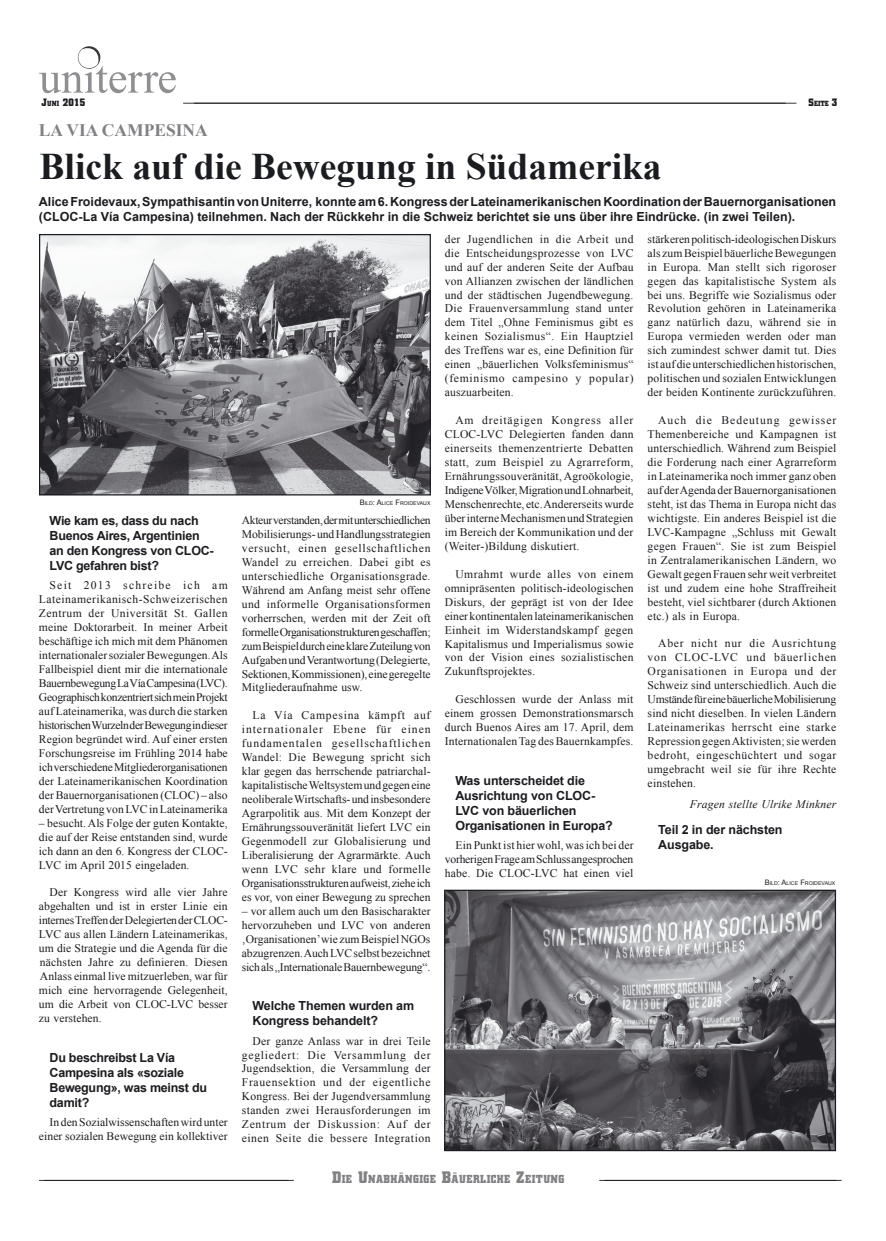
<style>
.page{position:relative;width:886px;height:1241px;background:#fff}
.page>*{position:absolute;margin:0;border:0;box-sizing:border-box;transform-origin:0 0}
.t1{font:700 37.5px "Times New Roman";color:#1b1c20}
.t2{font:700 17.5px "Times New Roman";color:#818084}
.t3{font:700 12.5px/15px "Arial";letter-spacing:-.01em;color:#1b1c20}
.t4{font:700 11.75px "Square Slabserif 711 BT";letter-spacing:.04em;color:#818084;scale:.9 1}
.t5{font:11.62px/14px "Times New Roman";letter-spacing:.015em;color:#1b1c20;text-align:justify}
.t6{font:italic 11.62px "Times New Roman";letter-spacing:.015em;color:#1b1c20}
.t7{font:700 10.88px "Square Slabserif 711 BT";color:#1b1c20;scale:.9 1}
.t8{font:700 7.62px "Square Slabserif 711 BT";color:#1b1c20;scale:.9 1}
.t9{font:5.25px "Arial";color:#1b1c20}
.s1{font-size:7.62px}
.s2{font-size:10.88px}
.s3{font-size:7.5px}
.s4{font-size:16.88px}
</style>
<div class="page">
<svg style="left:39px;top:47px;width:137px;height:46px"></svg>
<hr style="left:183px;top:103px;width:602px;height:1px;background:#1b1c20">
<hr style="left:39px;top:1179px;width:249px;height:1px;background:#1b1c20">
<hr style="left:599px;top:1179px;width:237px;height:1px;background:#1b1c20">
<hr style="left:44px;top:1179px;width:250px;height:1px;background:#1b1c20">
<hr style="left:604px;top:1179px;width:238px;height:1px;background:#1b1c20">
<hr style="left:194px;top:103px;width:602px;height:1px;background:#1b1c20">
<img style="left:41px;top:236px;width:388px;height:257px">
<div style="left:39px;top:234px;width:392px;height:261px;border:1px solid #1b1c20"></div>
<img style="left:446px;top:891px;width:388px;height:257px">
<div style="left:444px;top:889px;width:392px;height:261px;border:1px solid #1b1c20"></div>
<p class="t7" style="left:41px;top:95px;width:50px">J<span class="s1">UNI</span> 2015</p>
<p class="t8" style="left:808px;top:98px;width:33px"><span class="s2">S</span>EITE <span class="s2">3</span></p>
<h2 class="t2" style="left:39px;top:118px;width:39px">la via</h2>
<h2 class="t2" style="left:102px;top:118px;width:13px">campesina</h2>
<h1 class="t1" style="left:40px;top:140px;width:623px">Blick auf die Bewegung in Südamerika</h1>
<p class="t3" style="left:39px;top:194px;width:799px">Alice Froidevaux, Sympathisantin von Uniterre, konnte am 6. Kongress der Lateinamerikanischen Koordination der Bauernorganisationen (CLOC-La Vía Campesina) teilnehmen. Nach der Rückkehr in die Schweiz berichtet sie uns über ihre Eindrücke. (in zwei Teilen).</p>
<p class="t3" style="left:50px;top:513px;width:166px">Wie kam es, dass du nach<br>Buenos Aires, Argentinien an den Kongress von CLOC-<br>LVC gefahren bist?</p>
<p class="t5" style="left:39px;top:578px;width:190px;text-indent:11px">Seit 2013 schreibe ich am Lateinamerikanisch-Schweizerischen Zentrum der Universität St. Gallen meine Doktorarbeit. In meiner Arbeit beschäftige ich mich mit dem Phänomen internationaler sozialer Bewegungen. Als Fallbeispiel dient mir die internationale Bauernbewegung La Vía Campesina (LVC).<br>Geographisch konzentriert sich mein Projekt auf Lateinamerika, was durch die starken historischen Wurzeln der Bewegung in dieser Region begründet wird. Auf einer ersten Forschungsreise im Frühling 2014 habe ich verschiedene Mitgliederorganisationen der Lateinamerikanischen Koordination der Bauernorganisationen (CLOC) – also der Vertretung von LVC in Lateinamerika</p>
<p class="t5" style="left:39px;top:815px;width:190px">– besucht. Als Folge der guten Kontakte, die auf der Reise entstanden sind, wurde ich dann an den 6. Kongress der CLOC-LVC im April 2015 eingeladen.</p>
<p class="t5" style="left:39px;top:885px;width:190px;text-indent:11px">Der Kongress wird alle vier Jahre abgehalten und ist in erster Linie ein internes Treffen der Delegierten der CLOC-LVC aus allen Ländern Lateinamerikas, um die Strategie und die Agenda für die nächsten Jahre zu definieren. Diesen Anlass einmal live mitzuerleben, war für mich eine hervorragende Gelegenheit, um die Arbeit von CLOC-LVC besser zu verstehen.</p>
<p class="t3" style="left:50px;top:1049px;width:159px">Du beschreibst La Vía<br>Campesina als «soziale<br>Bewegung», was meinst du damit?</p>
<p class="t5" style="left:39px;top:1114px;width:190px;text-align:right">In den Sozialwissenschaften wird unter einer sozialen Bewegung ein kollektiver</p>
<p class="t9" style="left:360px;top:499px;width:72px"><span class="s3">B</span>ILD<span class="s3">: A</span>LICE <span class="s3">F</span>ROIDEVAUX</p>
<p class="t5" style="left:242px;top:513px;width:190px">Akteur verstanden, der mit unterschiedlichen Mobilisierungs- und Handlungsstrategien versucht, einen gesellschaftlichen Wandel zu erreichen. Dabei gibt es unterschiedliche Organisationsgrade.<br>Während am Anfang meist sehr offene und informelle Organisationsformen vorherrschen, werden mit der Zeit oft formelle Organisationstrukturen geschaffen; zum Beispiel durch eine klare Zuteilung von Aufgaben und Verantwortung (Delegierte, Sektionen, Kommissionen), eine geregelte Mitgliederaufnahme usw.</p>
<p class="t5" style="left:242px;top:708px;width:190px;text-indent:11px">La Vía Campesina kämpft auf internationaler Ebene für einen fundamentalen gesellschaftlichen Wandel: Die Bewegung spricht sich klar gegen das herrschende patriarchal&shy;kapitalistische Weltsystem und gegen eine neoliberale Wirtschafts- und insbesondere Agrarpolitik aus. Mit dem Konzept der Ernährungssouveränität liefert LVC ein Gegenmodell zur Globalisierung und Liberalisierung der Agrarmärkte. Auch wenn LVC sehr klare und formelle Organisationsstrukturen aufweist, ziehe ich es vor, von einer Bewegung zu sprechen</p>
<p class="t5" style="left:242px;top:903px;width:190px">– vor allem auch um den Basischarakter hervorzuheben und LVC von anderen ‚Organisationen’ wie zum Beispiel NGOs abzugrenzen. Auch LVC selbst bezeichnet sich als „Internationale Bauernbewegung“.</p>
<p class="t3" style="left:252px;top:998px;width:163px">Welche Themen wurden am<br>Kongress behandelt?</p>
<p class="t5" style="left:242px;top:1033px;width:190px;text-indent:11px">Der ganze Anlass war in drei Teile gegliedert: Die Versammlung der Jugendsektion, die Versammlung der Frauensektion und der eigentliche Kongress. Bei der Jugendversammlung standen zwei Herausforderungen im Zentrum der Diskussion: Auf der einen Seite die bessere Integration</p>
<p class="t5" style="left:445px;top:231px;width:190px">der Jugendlichen in die Arbeit und die Entscheidungsprozesse von LVC und auf der anderen Seite der Aufbau von Allianzen zwischen der ländlichen und der städtischen Jugendbewegung.<br>Die Frauenversammlung stand unter dem Titel „Ohne Feminismus gibt es keinen Sozialismus“. Ein Hauptziel des Treffens war es, eine Definition für einen „bäuerlichen Volksfeminismus“ (feminismo campesino y popular) auszuarbeiten.</p>
<p class="t5" style="left:445px;top:413px;width:190px;text-indent:11px">Am dreitägigen Kongress aller CLOC-LVC Delegierten fanden dann einerseits themenzentrierte Debatten statt, zum Beispiel zu Agrarreform, Ernährungssouveränität, Agroökologie, Indigene Völker, Migration und Lohnarbeit, Menschenrechte, etc. Andererseits wurde über interne Mechanismen und Strategien im Bereich der Kommunikation und der (Weiter-)Bildung diskutiert.</p>
<p class="t5" style="left:445px;top:566px;width:190px;text-indent:11px">Umrahmt wurde alles von einem omnipräsenten politisch-ideologischen Diskurs, der geprägt ist von der Idee einer kontinentalen lateinamerikanischen Einheit im Widerstandskampf gegen Kapitalismus und Imperialismus sowie von der Vision eines sozialistischen Zukunftsprojektes.</p>
<p class="t5" style="left:445px;top:692px;width:190px;text-indent:11px">Geschlossen wurde der Anlass mit einem grossen Demonstrationsmarsch durch Buenos Aires am 17. April, dem Internationalen Tag des Bauernkampfes.</p>
<p class="t3" style="left:455px;top:773px;width:159px">Was unterscheidet die<br>Ausrichtung von CLOC-<br>LVC von bäuerlichen<br>Organisationen in Europa?</p>
<p class="t5" style="left:445px;top:837px;width:190px;text-indent:11px">Ein Punkt ist hier wohl, was ich bei der vorherigen Frage am Schluss angesprochen habe. Die CLOC-LVC hat einen viel</p>
<p class="t4" style="left:332px;top:1171px;width:259px"><span class="s4">D</span>IE <span class="s4">U</span>NABHÄNGIGE <span class="s4">B</span>ÄUERLICHE <span class="s4">Z</span>EITUNG</p>
<p class="t5" style="left:648px;top:231px;width:190px">stärkeren politisch-ideologischen Diskurs als zum Beispiel bäuerliche Bewegungen in Europa. Man stellt sich rigoroser gegen das kapitalistische System als bei uns. Begriffe wie Sozialismus oder Revolution gehören in Lateinamerika ganz natürlich dazu, während sie in Europa vermieden werden oder man sich zumindest schwer damit tut. Dies ist auf die unterschiedlichen historischen, politischen und sozialen Entwicklungen der beiden Kontinente zurückzuführen.</p>
<p class="t5" style="left:648px;top:413px;width:190px;text-indent:11px">Auch die Bedeutung gewisser Themenbereiche und Kampagnen ist unterschiedlich. Während zum Beispiel die Forderung nach einer Agrarreform in Lateinamerika noch immer ganz oben auf der Agenda der Bauernorganisationen steht, ist das Thema in Europa nicht das wichtigste. Ein anderes Beispiel ist die LVC-Kampagne „Schluss mit Gewalt gegen Frauen“. Sie ist zum Beispiel in Zentralamerikanischen Ländern, wo Gewalt gegen Frauen sehr weit verbreitet ist und zudem eine hohe Straffreiheit besteht, viel sichtbarer (durch Aktionen etc.) als in Europa.</p>
<p class="t5" style="left:648px;top:636px;width:190px;text-indent:11px">Aber nicht nur die Ausrichtung von CLOC-LVC und bäuerlichen Organisationen in Europa und der Schweiz sind unterschiedlich. Auch die Umstände für eine bäuerliche Mobilisierung sind nicht dieselben. In vielen Ländern Lateinamerikas herrscht eine starke Repression gegen Aktivisten; sie werden bedroht, eingeschüchtert und sogar umgebracht weil sie für ihre Rechte einstehen.</p>
<p class="t6" style="left:690px;top:796px;width:148px">Fragen stellte Ulrike Minkner</p>
<p class="t3" style="left:658px;top:822px;width:126px">Teil 2 in der nächsten<br>Ausgabe.</p>
<p class="t9" style="left:765px;top:880px;width:72px"><span class="s3">B</span>ILD<span class="s3">: A</span>LICE <span class="s3">F</span>ROIDEVAUX</p>
</div>
